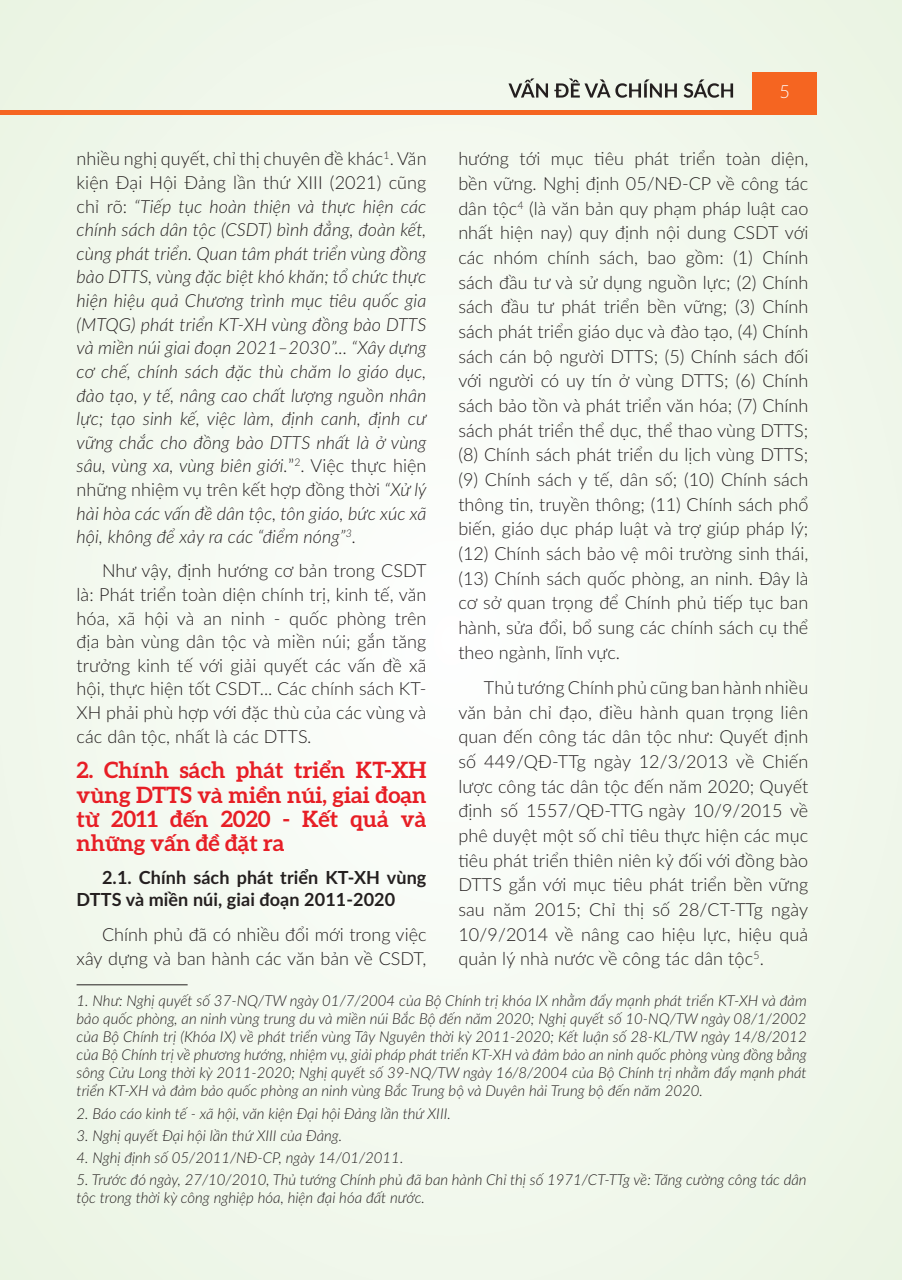
<style>
.page{position:relative;width:902px;height:1280px;background:#fff}
.page>*{position:absolute;margin:0;border:0;box-sizing:border-box;transform-origin:0 0}
.t1{font:700 22.5px/24.3px "SVN Aleo";color:#e71e25;text-align:justify}
.t2{font:300 18px/24.6px "Lato";color:#241f1f;text-align:justify}
.t3{font:italic 300 18px/23.5px "Lato";letter-spacing:.005em;color:#241f1f;text-align:justify}
.t4{font:700 18px/21.9px "Lato";letter-spacing:.005em;color:#241f1f}
.t5{font:300 18px "Lato";color:#fff}
.t6{font:italic 300 15px/18px "Lato";color:#241f1f;text-align:justify}
.s1{font-style:normal}
.s2{font-style:italic}
</style>
<div class="page">
<div style="left:0;top:0;width:901px;height:1280px;background:#f3f9ef"></div>
<div style="left:752px;top:72px;width:64px;height:43px;background:#f56521"></div>
<hr style="left:0;top:111px;width:752px;height:4px;background:#f56521">
<svg style="left:508px;top:78px;width:225px;height:20px"></svg>
<hr style="left:77px;top:984px;width:111px;height:1px;background:#241f1f">
<p class="t5" style="left:779px;top:79px;width:12px">5</p>
<p class="t2" style="left:458px;top:146px;width:351px">hướng tới mục tiêu phát triển toàn diện, bền vững. Nghị định 05/NĐ-CP về công tác dân tộc<sup>4</sup> (là văn bản quy phạm pháp luật cao nhất hiện nay) quy định nội dung CSDT với các nhóm chính sách, bao gồm: (1) Chính sách đầu tư và sử dụng nguồn lực; (2) Chính sách đầu tư phát triển bền vững; (3) Chính sách phát triển giáo dục và đào tạo, (4) Chính sách cán bộ người DTTS; (5) Chính sách đối với người có uy tín ở vùng DTTS; (6) Chính sách bảo tồn và phát triển văn hóa; (7) Chính sách phát triển thể dục, thể thao vùng DTTS; (8) Chính sách phát triển du lịch vùng DTTS; (9) Chính sách y tế, dân số; (10) Chính sách thông tin, truyền thông; (11) Chính sách phổ biến, giáo dục pháp luật và trợ giúp pháp lý; (12) Chính sách bảo vệ môi trường sinh thái, (13) Chính sách quốc phòng, an ninh. Đây là cơ sở quan trọng để Chính phủ tiếp tục ban hành, sửa đổi, bổ sung các chính sách cụ thể theo ngành, lĩnh vực.</p>
<p class="t2" style="left:458px;top:675px;width:351px;text-indent:26px">Thủ tướng Chính phủ cũng ban hành nhiều văn bản chỉ đạo, điều hành quan trọng liên quan đến công tác dân tộc như: Quyết định số 449/QĐ-TTg ngày 12/3/2013 về Chiến lược công tác dân tộc đến năm 2020; Quyết định số 1557/QĐ-TTG ngày 10/9/2015 về phê duyệt một số chỉ tiêu thực hiện các mục tiêu phát triển thiên niên kỷ đối với đồng bào DTTS gắn với mục tiêu phát triển bền vững sau năm 2015; Chỉ thị số 28/CT-TTg ngày 10/9/2014 về nâng cao hiệu lực, hiệu quả quản lý nhà nước về công tác dân tộc<sup>5</sup>.</p>
<p class="t6" style="left:77px;top:991px;width:731px">1. Như: Nghị quyết số 37-NQ/TW ngày 01/7/2004 của Bộ Chính trị khóa IX nhằm đẩy mạnh phát triển KT-XH và đảm bảo quốc phòng, an ninh vùng trung du và miền núi Bắc Bộ đến năm 2020; Nghị quyết số 10-NQ/TW ngày 08/1/2002 của Bộ Chính trị (Khóa IX) về phát triển vùng Tây Nguyên thời kỳ 2011-2020; Kết luận số 28-KL/TW ngày 14/8/2012 của Bộ Chính trị về phương hướng, nhiệm vụ, giải pháp phát triển KT-XH và đảm bảo an ninh quốc phòng vùng đồng bằng sông Cửu Long thời kỳ 2011-2020; Nghị quyết số 39-NQ/TW ngày 16/8/2004 của Bộ Chính trị nhằm đẩy mạnh phát triển KT-XH và đảm bảo quốc phòng an ninh vùng Bắc Trung bộ và Duyên hải Trung bộ đến năm 2020.</p>
<p class="t6" style="left:77px;top:1103px;width:376px">2. Báo cáo kinh tế - xã hội, văn kiện Đại hội Đảng lần thứ XIII.</p>
<p class="t6" style="left:77px;top:1126px;width:267px">3. Nghị quyết Đại hội lần thứ XIII của Đảng.</p>
<p class="t6" style="left:77px;top:1148px;width:328px">4. Nghị định số 05/2011/NĐ-CP, ngày 14/01/2011.</p>
<p class="t6" style="left:77px;top:1170px;width:731px">5. Trước đó ngày, 27/10/2010, Thủ tướng Chính phủ đã ban hành Chỉ thị số 1971/CT-TTg về: Tăng cường công tác dân tộc trong thời kỳ công nghiệp hóa, hiện đại hóa đất nước.</p>
<p class="t3" style="left:77px;top:147px;width:351px"><span class="s1">nhiều nghị quyết, chỉ thị chuyên đề khác</span><sup>1</sup><span class="s1">. Văn kiện Đại Hội Đảng lần thứ XIII (2021) cũng chỉ rõ:</span> “Tiếp tục hoàn thiện và thực hiện các chính sách dân tộc (CSDT) bình đẳng, đoàn kết, cùng phát triển. Quan tâm phát triển vùng đồng bào DTTS, vùng đặc biệt khó khăn; tổ chức thực hiện hiệu quả Chương trình mục tiêu quốc gia (MTQG) phát triển KT-XH vùng đồng bào DTTS và miền núi giai đoạn 2021–2030”... “Xây dựng cơ chế, chính sách đặc thù chăm lo giáo dục, đào tạo, y tế, nâng cao chất lượng nguồn nhân lực; tạo sinh kế, việc làm, định canh, định cư vững chắc cho đồng bào DTTS nhất là ở vùng sâu, vùng xa, vùng biên giới.<span class="s1">”</span><sup>2</sup><span class="s1">. Việc thực hiện những nhiệm vụ trên kết hợp đồng thời</span> “Xử lý hài hòa các vấn đề dân tộc, tôn giáo, bức xúc xã hội, không để xảy ra các “điểm nóng”<sup>3</sup>.</p>
<p class="t2" style="left:77px;top:558px;width:351px;line-height:23.7px;text-indent:26px">Như vậy, định hướng cơ bản trong CSDT là: Phát triển toàn diện chính trị, kinh tế, văn hóa, xã hội và an ninh - quốc phòng trên địa bàn vùng dân tộc và miền núi; gắn tăng trưởng kinh tế với giải quyết các vấn đề xã hội, thực hiện tốt CSDT... Các chính sách KT-XH phải phù hợp với đặc thù của các vùng và các dân tộc, nhất là các DTTS<span class="s2">.</span></p>
<p class="t1" style="left:77px;top:756px;width:351px">2. Chính sách phát triển KT-XH vùng DTTS và miền núi, giai đoạn từ 2011 đến 2020 - Kết quả và những vấn đề đặt ra</p>
<p class="t4" style="left:77px;top:866px;width:351px;text-indent:26px">2.1. Chính sách phát triển KT-XH vùng<br>DTTS và miền núi, giai đoạn 2011-2020</p>
<p class="t2" style="left:77px;top:922px;width:351px;text-align:right">Chính phủ đã có nhiều đổi mới trong việc xây dựng và ban hành các văn bản về CSDT,</p>
</div>
